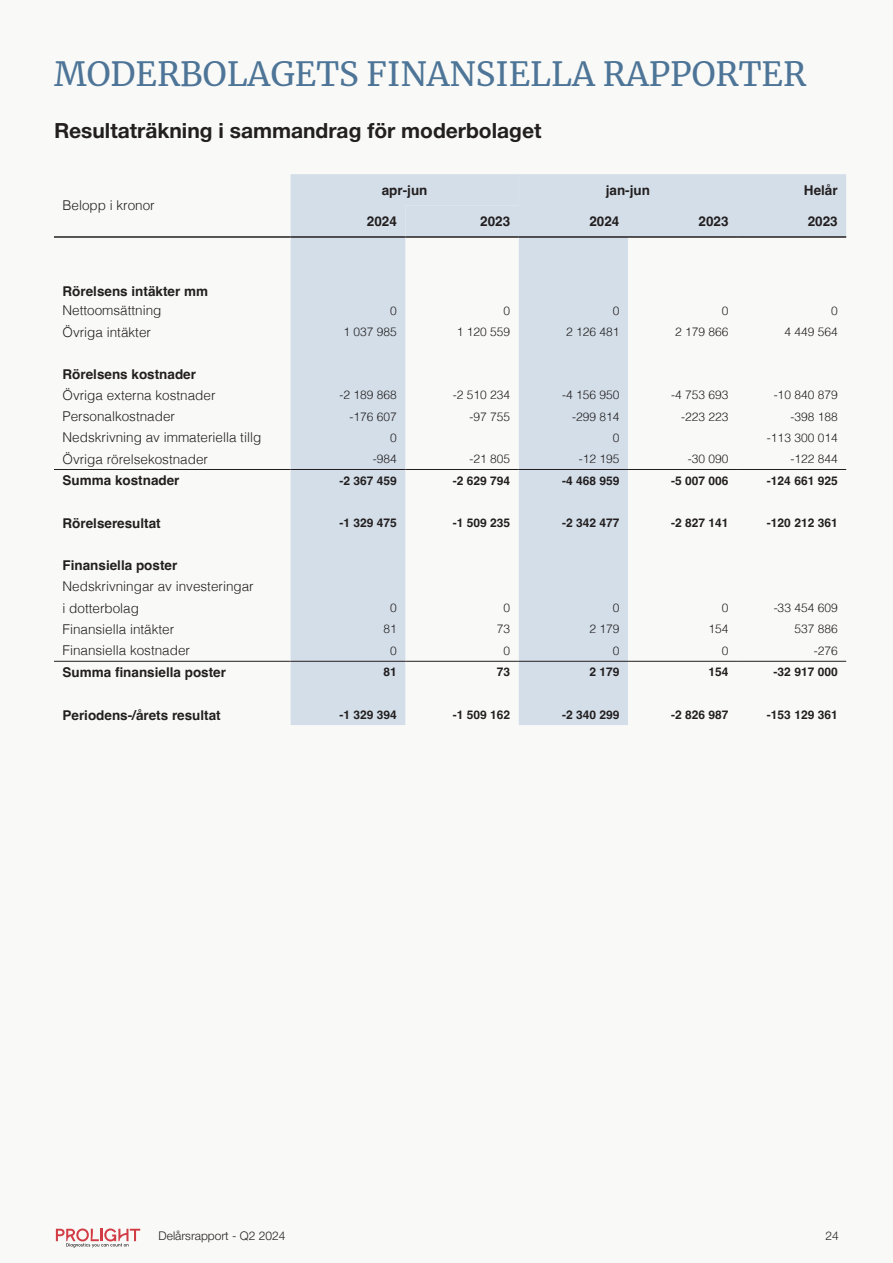
<style>
.page{position:relative;width:893px;height:1263px;background:#f9faf8}
.page>*{position:absolute;margin:0;border:0;box-sizing:border-box;transform-origin:0 0}
.t1{font:33px "Merriweather";color:#4e7597}
.t2{font:700 21px "Helvetica Neue";color:#231f20}
.Karla_Tabelltext{font:300 13.5px "Helvetica";color:#231f20}
.Karla_Bold{font:700 13.5px "Helvetica";color:#231f20}
.Karla_Tabelltext-2{font:700 13.5px "Helvetica";color:#231f20}
.Karla_högerjusterat{font:700 13.5px "Helvetica";color:#231f20}
.Lato_Siffror_högerjusterat{font:300 12px "Helvetica";color:#231f20}
.Lato_Bold_högerjusterad{font:700 12px "Helvetica";color:#231f20}
.t3{font:300 12px "Helvetica Neue";color:#231f20}
.Lato_Siffror_högerjusterat-2{font:700 12px "Helvetica";color:#231f20}
</style>
<div class="page">
<svg style="left:56px;top:1228px;width:84px;height:19px"></svg>
<svg style="left:291px;top:174px;width:555px;height:551px"></svg>
<hr style="left:54px;top:469px;width:237px;height:1px;background:#231f20">
<hr style="left:291px;top:469px;width:114px;height:1px;background:#231f20">
<hr style="left:405px;top:469px;width:114px;height:1px;background:#231f20">
<hr style="left:519px;top:469px;width:109px;height:1px;background:#231f20">
<hr style="left:628px;top:469px;width:109px;height:1px;background:#231f20">
<hr style="left:737px;top:469px;width:109px;height:1px;background:#231f20">
<hr style="left:54px;top:661px;width:237px;height:1px;background:#231f20">
<hr style="left:291px;top:661px;width:114px;height:1px;background:#231f20">
<hr style="left:405px;top:661px;width:114px;height:1px;background:#231f20">
<hr style="left:519px;top:661px;width:109px;height:1px;background:#231f20">
<hr style="left:628px;top:661px;width:109px;height:1px;background:#231f20">
<hr style="left:737px;top:661px;width:109px;height:1px;background:#231f20">
<hr style="left:54px;top:236px;width:237px;height:2px;background:#231f20">
<hr style="left:291px;top:236px;width:114px;height:2px;background:#231f20">
<hr style="left:405px;top:236px;width:114px;height:2px;background:#231f20">
<hr style="left:519px;top:236px;width:109px;height:2px;background:#231f20">
<hr style="left:628px;top:236px;width:109px;height:2px;background:#231f20">
<hr style="left:737px;top:236px;width:109px;height:2px;background:#231f20">
<p class="t1" style="left:54px;top:52px;width:754px">MODERBOLAGETS FINANSIELLA RAPPORTER</p>
<p class="t2" style="left:54px;top:114px;width:489px">Resultaträkning i sammandrag för moderbolaget</p>
<p class="Karla_Tabelltext" style="left:63px;top:194px;width:94px">Belopp i kronor</p>
<p class="Karla_Tabelltext-2" style="left:382px;top:179px;width:47px">apr-jun</p>
<p class="Karla_Tabelltext-2" style="left:606px;top:179px;width:46px">jan-jun</p>
<p class="Karla_Tabelltext-2" style="left:804px;top:179px;width:35px">Helår</p>
<p class="Karla_högerjusterat" style="left:367px;top:211px;width:32px">2024</p>
<p class="Karla_högerjusterat" style="left:480px;top:211px;width:32px">2023</p>
<p class="Karla_högerjusterat" style="left:589px;top:211px;width:32px">2024</p>
<p class="Karla_högerjusterat" style="left:698px;top:211px;width:32px">2023</p>
<p class="Karla_högerjusterat" style="left:808px;top:211px;width:32px">2023</p>
<p class="Karla_Bold" style="left:63px;top:280px;width:147px">Rörelsens intäkter mm</p>
<p class="Karla_Tabelltext" style="left:63px;top:299px;width:101px">Nettoomsättning</p>
<p class="Lato_Siffror_högerjusterat" style="left:390px;top:300px;width:8px">0</p>
<p class="Lato_Siffror_högerjusterat" style="left:504px;top:300px;width:8px">0</p>
<p class="Lato_Siffror_högerjusterat" style="left:613px;top:300px;width:8px">0</p>
<p class="Lato_Siffror_högerjusterat" style="left:722px;top:300px;width:8px">0</p>
<p class="Lato_Siffror_högerjusterat" style="left:831px;top:300px;width:8px">0</p>
<p class="Karla_Tabelltext" style="left:63px;top:320px;width:90px">Övriga intäkter</p>
<p class="Lato_Siffror_högerjusterat" style="left:343px;top:321px;width:55px">1 037 985</p>
<p class="Lato_Siffror_högerjusterat" style="left:457px;top:321px;width:55px">1 120 559</p>
<p class="Lato_Siffror_högerjusterat" style="left:566px;top:321px;width:55px">2 126 481</p>
<p class="Lato_Siffror_högerjusterat" style="left:675px;top:321px;width:55px">2 179 866</p>
<p class="Lato_Siffror_högerjusterat" style="left:784px;top:321px;width:55px">4 449 564</p>
<p class="Karla_Bold" style="left:63px;top:363px;width:135px">Rörelsens kostnader</p>
<p class="Karla_Tabelltext" style="left:63px;top:384px;width:155px">Övriga externa kostnader</p>
<p class="Lato_Siffror_högerjusterat" style="left:339px;top:385px;width:59px">-2 189 868</p>
<p class="Lato_Siffror_högerjusterat" style="left:453px;top:385px;width:59px">-2 510 234</p>
<p class="Lato_Siffror_högerjusterat" style="left:562px;top:385px;width:59px">-4 156 950</p>
<p class="Lato_Siffror_högerjusterat" style="left:671px;top:385px;width:59px">-4 753 693</p>
<p class="Lato_Siffror_högerjusterat" style="left:774px;top:385px;width:66px">-10 840 879</p>
<p class="Karla_Tabelltext" style="left:63px;top:405px;width:114px">Personalkostnader</p>
<p class="Lato_Siffror_högerjusterat" style="left:349px;top:406px;width:49px">-176 607</p>
<p class="Lato_Siffror_högerjusterat" style="left:470px;top:406px;width:42px">-97 755</p>
<p class="Lato_Siffror_högerjusterat" style="left:572px;top:406px;width:49px">-299 814</p>
<p class="Lato_Siffror_högerjusterat" style="left:681px;top:406px;width:49px">-223 223</p>
<p class="Lato_Siffror_högerjusterat" style="left:790px;top:406px;width:49px">-398 188</p>
<p class="Karla_Tabelltext" style="left:63px;top:426px;width:200px">Nedskrivning av immateriella tillg</p>
<p class="Lato_Siffror_högerjusterat" style="left:390px;top:427px;width:8px">0</p>
<p class="Lato_Siffror_högerjusterat" style="left:613px;top:427px;width:8px">0</p>
<p class="Lato_Siffror_högerjusterat" style="left:767px;top:427px;width:72px">-113 300 014</p>
<p class="Karla_Tabelltext" style="left:63px;top:447px;width:147px">Övriga rörelsekostnader</p>
<p class="Lato_Siffror_högerjusterat" style="left:373px;top:449px;width:26px">-984</p>
<p class="Lato_Siffror_högerjusterat" style="left:470px;top:449px;width:42px">-21 805</p>
<p class="Lato_Siffror_högerjusterat" style="left:579px;top:449px;width:42px">-12 195</p>
<p class="Lato_Siffror_högerjusterat" style="left:688px;top:449px;width:42px">-30 090</p>
<p class="Lato_Siffror_högerjusterat" style="left:790px;top:449px;width:49px">-122 844</p>
<p class="Karla_Tabelltext-2" style="left:63px;top:469px;width:119px">Summa kostnader</p>
<p class="Lato_Bold_högerjusterad" style="left:339px;top:471px;width:59px">-2 367 459</p>
<p class="Lato_Bold_högerjusterad" style="left:453px;top:471px;width:59px">-2 629 794</p>
<p class="Lato_Bold_högerjusterad" style="left:562px;top:471px;width:59px">-4 468 959</p>
<p class="Lato_Bold_högerjusterad" style="left:671px;top:471px;width:59px">-5 007 006</p>
<p class="Lato_Bold_högerjusterad" style="left:767px;top:471px;width:72px">-124 661 925</p>
<p class="Karla_Bold" style="left:63px;top:512px;width:100px">Rörelseresultat</p>
<p class="Lato_Bold_högerjusterad" style="left:339px;top:513px;width:59px">-1 329 475</p>
<p class="Lato_Bold_högerjusterad" style="left:453px;top:513px;width:59px">-1 509 235</p>
<p class="Lato_Bold_högerjusterad" style="left:562px;top:513px;width:59px">-2 342 477</p>
<p class="Lato_Bold_högerjusterad" style="left:671px;top:513px;width:59px">-2 827 141</p>
<p class="Lato_Bold_högerjusterad" style="left:767px;top:513px;width:72px">-120 212 361</p>
<p class="Karla_Bold" style="left:63px;top:555px;width:116px">Finansiella poster</p>
<p class="Karla_Tabelltext" style="left:63px;top:575px;width:193px">Nedskrivningar av investeringar</p>
<p class="Karla_Tabelltext" style="left:63px;top:596px;width:78px">i dotterbolag</p>
<p class="Lato_Siffror_högerjusterat" style="left:390px;top:597px;width:8px">0</p>
<p class="Lato_Siffror_högerjusterat" style="left:504px;top:597px;width:8px">0</p>
<p class="Lato_Siffror_högerjusterat" style="left:613px;top:597px;width:8px">0</p>
<p class="Lato_Siffror_högerjusterat" style="left:722px;top:597px;width:8px">0</p>
<p class="Lato_Siffror_högerjusterat" style="left:774px;top:597px;width:66px">-33 454 609</p>
<p class="Karla_Tabelltext" style="left:63px;top:617px;width:113px">Finansiella intäkter</p>
<p class="Lato_Siffror_högerjusterat" style="left:384px;top:619px;width:15px">81</p>
<p class="Lato_Siffror_högerjusterat" style="left:497px;top:619px;width:15px">73</p>
<p class="Lato_Siffror_högerjusterat" style="left:589px;top:619px;width:32px">2 179</p>
<p class="Lato_Siffror_högerjusterat" style="left:708px;top:619px;width:22px">154</p>
<p class="Lato_Siffror_högerjusterat" style="left:794px;top:619px;width:45px">537 886</p>
<p class="Karla_Tabelltext" style="left:63px;top:639px;width:129px">Finansiella kostnader</p>
<p class="Lato_Siffror_högerjusterat" style="left:390px;top:640px;width:8px">0</p>
<p class="Lato_Siffror_högerjusterat" style="left:504px;top:640px;width:8px">0</p>
<p class="Lato_Siffror_högerjusterat" style="left:613px;top:640px;width:8px">0</p>
<p class="Lato_Siffror_högerjusterat" style="left:722px;top:640px;width:8px">0</p>
<p class="Lato_Siffror_högerjusterat" style="left:814px;top:640px;width:26px">-276</p>
<p class="Karla_Tabelltext-2" style="left:63px;top:661px;width:165px">Summa finansiella poster</p>
<p class="Lato_Siffror_högerjusterat-2" style="left:384px;top:662px;width:15px">81</p>
<p class="Lato_Siffror_högerjusterat-2" style="left:497px;top:662px;width:15px">73</p>
<p class="Lato_Siffror_högerjusterat-2" style="left:589px;top:662px;width:32px">2 179</p>
<p class="Lato_Siffror_högerjusterat-2" style="left:708px;top:662px;width:22px">154</p>
<p class="Lato_Siffror_högerjusterat-2" style="left:774px;top:662px;width:66px">-32 917 000</p>
<p class="Karla_Bold" style="left:63px;top:704px;width:160px">Periodens-/årets resultat</p>
<p class="Lato_Bold_högerjusterad" style="left:339px;top:705px;width:59px">-1 329 394</p>
<p class="Lato_Bold_högerjusterad" style="left:453px;top:705px;width:59px">-1 509 162</p>
<p class="Lato_Bold_högerjusterad" style="left:562px;top:705px;width:59px">-2 340 299</p>
<p class="Lato_Bold_högerjusterad" style="left:671px;top:705px;width:59px">-2 826 987</p>
<p class="Lato_Bold_högerjusterad" style="left:767px;top:705px;width:72px">-153 129 361</p>
<p class="t3" style="left:159px;top:1225px;width:128px">Delårsrapport - Q2 2024</p>
<p class="t3" style="left:826px;top:1225px;width:15px">24</p>
</div>
